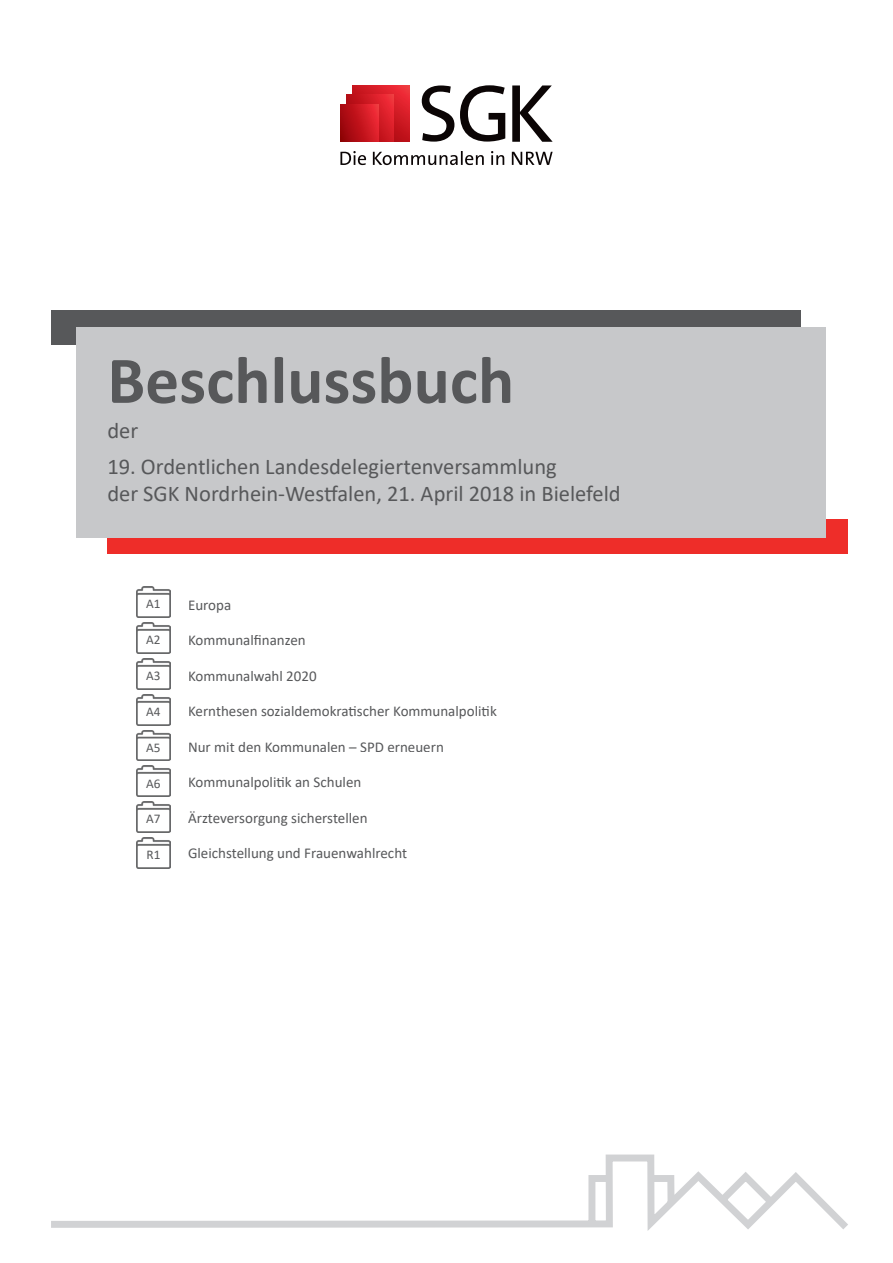
<style>
.page{position:relative;width:893px;height:1263px;background:#fff}
.page>*{position:absolute;margin:0;border:0;box-sizing:border-box;transform-origin:0 0}
.t1{font:700 67.5px "Calibri";color:#57585a}
.t2{font:22.5px/27px "Calibri";color:#57585a}
.t3{font:15px "Calibri";color:#57585a}
.t4{font:13.35px "Calibri";color:#57585a}
</style>
<div class="page">
<div style="left:51px;top:310px;width:750px;height:34px;background:#57585a"></div>
<div style="left:107px;top:519px;width:741px;height:34px;background:#ee2d29"></div>
<div style="left:77px;top:327px;width:749px;height:211px;background:#c7c8ca"></div>
<svg style="left:353px;top:85px;width:56px;height:57px"></svg>
<svg style="left:347px;top:95px;width:47px;height:47px"></svg>
<svg style="left:340px;top:104px;width:38px;height:38px"></svg>
<svg style="left:422px;top:85px;width:32px;height:57px"></svg>
<svg style="left:512px;top:85px;width:41px;height:57px"></svg>
<svg style="left:460px;top:85px;width:45px;height:57px"></svg>
<svg style="left:340px;top:151px;width:213px;height:14px"></svg>
<svg style="left:51px;top:1154px;width:797px;height:77px"></svg>
<img style="left:136px;top:587px;width:35px;height:30px">
<img style="left:136px;top:623px;width:35px;height:30px">
<img style="left:136px;top:658px;width:35px;height:31px">
<img style="left:136px;top:694px;width:35px;height:31px">
<img style="left:136px;top:730px;width:35px;height:31px">
<img style="left:136px;top:766px;width:35px;height:31px">
<img style="left:136px;top:837px;width:35px;height:31px">
<img style="left:136px;top:802px;width:35px;height:30px">
<h1 class="t1" style="left:107px;top:333px;width:408px">Beschlussbuch</h1>
<h2 class="t2" style="left:107px;top:417px;width:32px">der</h2>
<h2 class="t2" style="left:107px;top:452px;width:515px">19. Ordentlichen Landesdelegiertenversammlung<br>der SGK Nordrhein-Westfalen, 21. April 2018 in Bielefeld</h2>
<p class="t4" style="left:146px;top:595px;width:16px">A1</p>
<p class="t4" style="left:146px;top:630px;width:16px">A2</p>
<p class="t4" style="left:146px;top:666px;width:16px">A3</p>
<p class="t4" style="left:146px;top:702px;width:16px">A4</p>
<p class="t4" style="left:146px;top:738px;width:16px">A5</p>
<p class="t4" style="left:146px;top:774px;width:16px">A6</p>
<p class="t4" style="left:146px;top:810px;width:16px">A7</p>
<p class="t4" style="left:146px;top:845px;width:15px">R1</p>
<p class="t3" style="left:188px;top:595px;width:45px">Europa</p>
<p class="t3" style="left:188px;top:630px;width:119px">Kommunalfinanzen</p>
<p class="t3" style="left:188px;top:665px;width:130px">Kommunalwahl 2020</p>
<p class="t3" style="left:188px;top:701px;width:310px">Kernthesen sozialdemokratischer Kommunalpolitik</p>
<p class="t3" style="left:188px;top:736px;width:257px">Nur mit den Kommunalen – SPD erneuern</p>
<p class="t3" style="left:188px;top:772px;width:175px">Kommunalpolitik an Schulen</p>
<p class="t3" style="left:188px;top:807px;width:181px">Ärzteversorgung sicherstellen</p>
<p class="t3" style="left:188px;top:843px;width:220px">Gleichstellung und Frauenwahlrecht</p>
</div>
